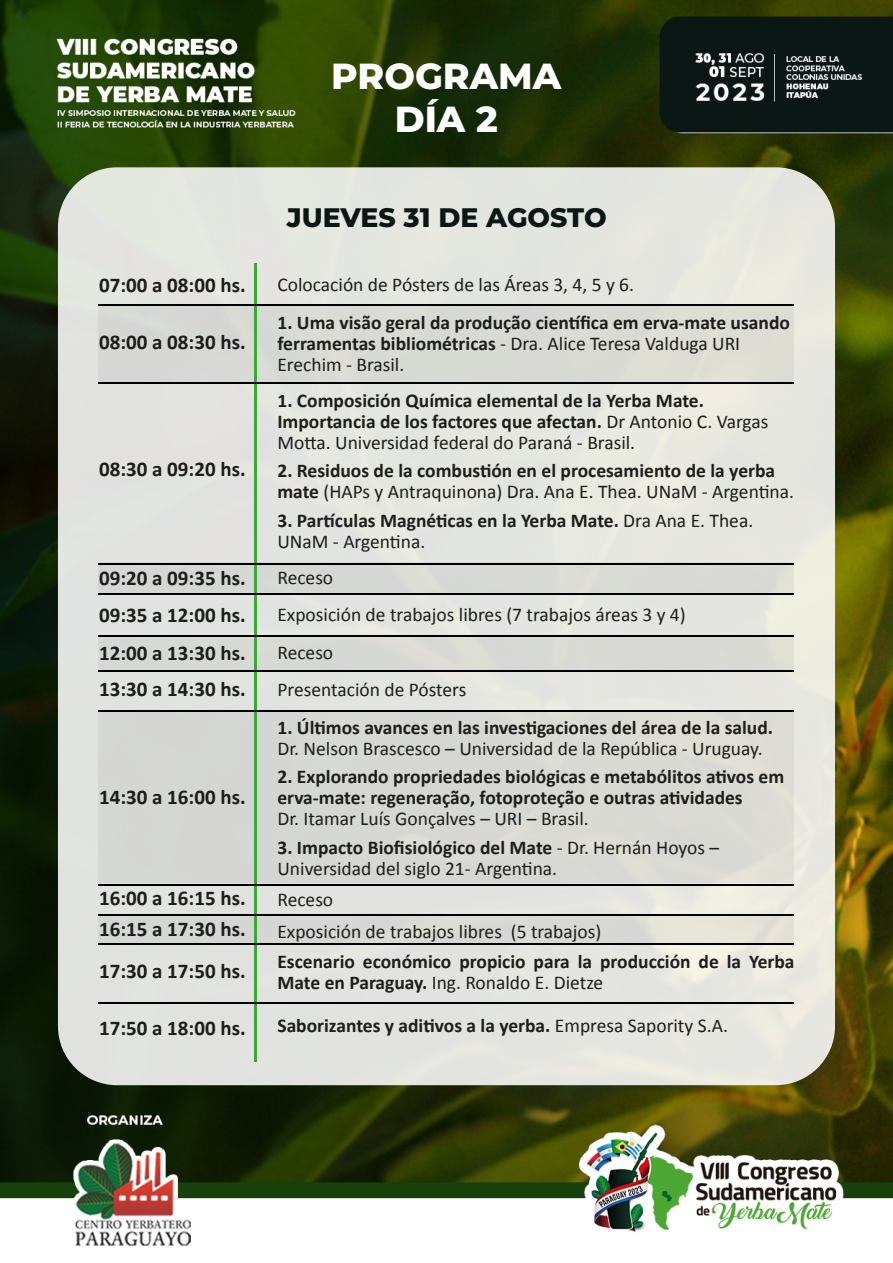
<style>
.page{position:relative;width:893px;height:1263px;background:#fff}
.page>*{position:absolute;margin:0;border:0;box-sizing:border-box;transform-origin:0 0}
.t1{font:800 36.3px/43.5px "Montserrat";color:#fff;text-align:center}
.t2{font:800 26.7px "Montserrat";color:#0a1715}
.t3{font:700 21px/37.5px "Calibri";color:#1d1d1b;text-align:justify}
.t4{font:700 19.5px/21px "Calibri";color:#1d1d1b}
.t5{font:19.5px/37.5px "Calibri";color:#1d1d1b}
.s1{font-weight:400}
.s2{font-weight:700}
</style>
<div class="page">
<img style="left:0;top:1px;width:892px;height:1245px">
<div style="left:58px;top:167px;width:777px;height:918px;background:#e4e5e0;border-radius:59px"></div>
<div style="left:98px;top:305px;width:696px;height:78px;background:#d8dad4"></div>
<div style="left:98px;top:563px;width:696px;height:32px;background:#d7d8d4"></div>
<div style="left:98px;top:638px;width:696px;height:32px;background:#d7d9d4"></div>
<div style="left:98px;top:711px;width:696px;height:172px;background:#d7d8d4"></div>
<div style="left:98px;top:915px;width:696px;height:29px;background:linear-gradient(to right,#d1d4d3,#e3e1d6)"></div>
<hr style="left:254px;top:263px;width:3px;height:798px;background:#3aaa35">
<hr style="left:98px;top:304px;width:696px;height:1px;background:#000">
<hr style="left:98px;top:382px;width:696px;height:1px;background:#000">
<hr style="left:98px;top:563px;width:696px;height:1px;background:#000">
<hr style="left:98px;top:593px;width:696px;height:2px;background:#000">
<hr style="left:98px;top:635px;width:696px;height:1px;background:#000">
<hr style="left:98px;top:670px;width:696px;height:1px;background:#000">
<hr style="left:98px;top:710px;width:696px;height:1px;background:#000">
<hr style="left:98px;top:914px;width:696px;height:1px;background:#000">
<hr style="left:98px;top:884px;width:696px;height:2px;background:#000">
<hr style="left:98px;top:943px;width:696px;height:2px;background:#000">
<hr style="left:98px;top:1002px;width:696px;height:2px;background:#000">
<p class="t3" style="left:99px;top:266px;width:148px">07:00 a 08:00 hs.</p>
<p class="t3" style="left:99px;top:323px;width:148px">08:00 a 08:30 hs.</p>
<p class="t3" style="left:99px;top:451px;width:148px">08:30 a 09:20 hs.</p>
<p class="t3" style="left:99px;top:559px;width:148px">09:20 a 09:35 hs.<br>09:35 a 12:00 hs.<br>12:00 a 13:30 hs.</p>
<p class="t3" style="left:99px;top:670px;width:148px">13:30 a 14:30 hs.</p>
<p class="t3" style="left:99px;top:779px;width:148px">14:30 a 16:00 hs.</p>
<p class="t3" style="left:99px;top:883px;width:148px;line-height:30.6px">16:00 a 16:15 hs.<br>16:15 a 17:30 hs.</p>
<p class="t3" style="left:99px;top:953px;width:148px">17:30 a 17:50 hs.</p>
<p class="t3" style="left:99px;top:1009px;width:148px">17:50 a 18:00 hs.</p>
<h1 class="t1" style="left:331px;top:52px;width:232px">PROGRAMA<br>DÍA 2</h1>
<h2 class="t2" style="left:287px;top:198px;width:321px">JUEVES 31 DE AGOSTO</h2>
<p class="t5" style="left:277px;top:266px;width:358px">Colocación de Pósters de las Áreas 3, 4, 5 y 6.</p>
<p class="t4" style="left:277px;top:312px;width:514px">1. Uma visão geral da produção científica em erva-mate usando ferramentas bibliométricas <span class="s1">- Dra. Alice Teresa Valduga URI<br>Erechim - Brasil.</span></p>
<p class="t4" style="left:277px;top:390px;width:492px">1. Composición Química elemental de la Yerba Mate.<br>Importancia de los factores que afectan. <span class="s1">Dr Antonio C. Vargas<br>Motta. Universidad federal do Paraná - Brasil.</span></p>
<p class="t4" style="left:277px;top:460px;width:518px">2. Residuos de la combustión en el procesamiento de la yerba mate <span class="s1">(HAPs y Antraquinona) Dra. Ana E. Thea. UNaM - Argentina.</span></p>
<p class="t4" style="left:277px;top:510px;width:477px">3. Partículas Magnéticas en la Yerba Mate. <span class="s1">Dra Ana E. Thea.<br>UNaM - Argentina.</span></p>
<p class="t5" style="left:277px;top:559px;width:410px">Receso<br>Exposición de trabajos libres (7 trabajos áreas 3 y 4)<br>Receso<br>Presentación de Pósters</p>
<p class="t4" style="left:277px;top:717px;width:497px">1. Últimos avances en las investigaciones del área de la salud.</p>
<p class="t5" style="left:277px;top:730px;width:487px">Dr. Nelson Brascesco – Universidad de la República - Uruguay.</p>
<p class="t4" style="left:277px;top:766px;width:508px">2. Explorando propriedades biológicas e metabólitos ativos em erva-mate: regeneração, fotoproteção e outras atividades</p>
<p class="t5" style="left:277px;top:800px;width:313px">Dr. Itamar Luís Gonçalves – URI – Brasil.</p>
<p class="t5" style="left:277px;top:837px;width:443px;line-height:21px"><span class="s2">3. Impacto Biofisiológico del Mate</span> - Dr. Hernán Hoyos –<br>Universidad del siglo 21- Argentina.</p>
<p class="t5" style="left:277px;top:884px;width:325px;line-height:31.5px">Receso<br>Exposición de trabajos libres (5 trabajos)</p>
<p class="t4" style="left:277px;top:951px;width:519px">Escenario económico propicio para la producción de la Yerba<br>Mate en Paraguay. <span class="s1">Ing. Ronaldo E. Dietze</span></p>
<p class="t4" style="left:277px;top:1015px;width:452px">Saborizantes y aditivos a la yerba. <span class="s1">Empresa Sapority S.A.</span></p>
</div>
